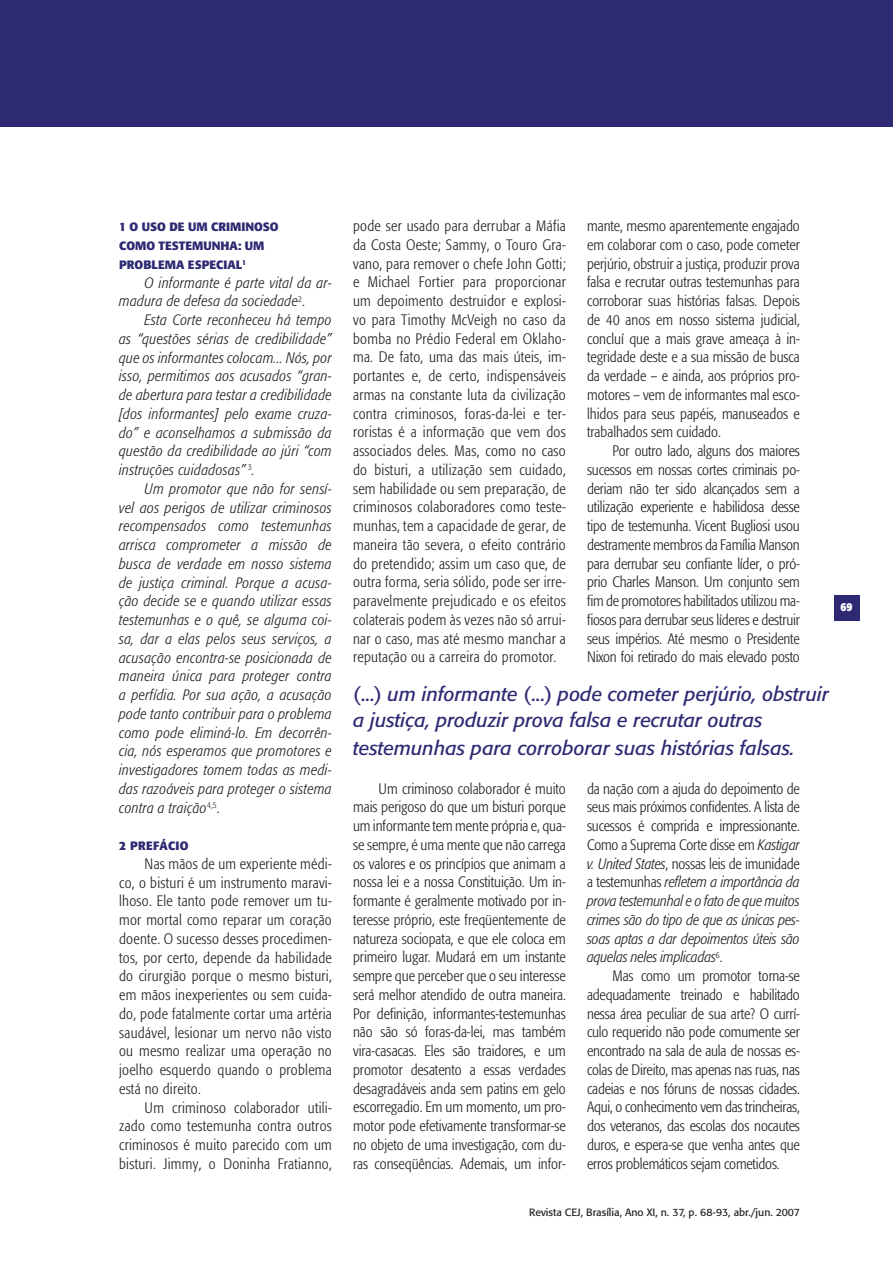
<style>
.page{position:relative;width:893px;height:1263px;background:#fff}
.page>*{position:absolute;margin:0;border:0;box-sizing:border-box;transform-origin:0 0}
.t1{font:italic 19.5px/26.2px "Formata";color:#2d2a73}
.t2{font:300 condensed 15px/18.8px "Formata";color:#231f20;text-align:justify}
.t3{font:italic 300 condensed 15px/18.8px "Formata";letter-spacing:.02em;color:#231f20;text-align:justify}
.t4{font:700 12px/18.8px "Formata";color:#2d2a73}
.t5{font:700 12px "Formata";letter-spacing:.02em;color:#2d2a73}
.t6{font:700 condensed 12px "Formata";color:#fff}
.t7{font:10.5px "Formata";color:#231f20}
.s1{font-style:normal}
</style>
<div class="page">
<div style="left:833px;top:595px;width:26px;height:26px;background:#2d2a73"></div>
<div style="left:0;top:0;width:892px;height:127px;background:#2d2a73"></div>
<p class="t4" style="left:119px;top:218px;width:161px">1 O USO DE UM CRIMINOSO<br>COMO TESTEMUNHA: UM<br>PROBLEMA ESPECIAL<sup>1</sup></p>
<p class="t3" style="left:119px;top:273px;width:214px;text-indent:26px">O informante é parte vital da ar&shy;madura de defesa da sociedade<sup>2</sup><span class="s1">.</span></p>
<p class="t3" style="left:119px;top:311px;width:215px;text-indent:26px">Esta Corte reconheceu há tempo as “questões sérias de credibilidade” que os informantes colocam... Nós, por isso, permitimos aos acusados “gran&shy;de abertura para testar a credibilidade [dos informantes] pelo exame cruza&shy;do” e aconselhamos a submissão da questão da credibilidade ao júri “com instruções cuidadosas” <sup>3</sup>.</p>
<p class="t3" style="left:119px;top:480px;width:214px;text-indent:26px">Um promotor que não for sensí&shy;vel aos perigos de utilizar criminosos recompensados como testemunhas arrisca comprometer a missão de busca de verdade em nosso sistema de justiça criminal. Porque a acusa&shy;ção decide se e quando utilizar essas testemunhas e o quê, se alguma coi&shy;sa, dar a elas pelos seus serviços, a acusação encontra-se posicionada de maneira única para proteger contra a perfídia. Por sua ação, a acusação pode tanto contribuir para o problema como pode eliminá-lo. Em decorrên&shy;cia, nós esperamos que promotores e investigadores tomem todas as medi&shy;das razoáveis para proteger o sistema contra a traição<sup>4,5</sup><span class="s1">.</span></p>
<p class="t5" style="left:119px;top:839px;width:71px">2 PREFÁCIO</p>
<p class="t2" style="left:119px;top:855px;width:214px;text-indent:26px">Nas mãos de um experiente médi&shy;co, o bisturi é um instrumento maravi&shy;lhoso. Ele tanto pode remover um tu&shy;mor mortal como reparar um coração doente. O sucesso desses procedimen&shy;tos, por certo, depende da habilidade do cirurgião porque o mesmo bisturi, em mãos inexperientes ou sem cuida&shy;do, pode fatalmente cortar uma artéria saudável, lesionar um nervo não visto ou mesmo realizar uma operação no joelho esquerdo quando o problema está no direito.</p>
<p class="t2" style="left:119px;top:1098px;width:214px;text-indent:26px">Um criminoso colaborador utili&shy;zado como testemunha contra outros criminosos é muito parecido com um bisturi. Jimmy, o Doninha Fratianno,</p>
<p class="t2" style="left:353px;top:217px;width:214px">pode ser usado para derrubar a Máfia da Costa Oeste; Sammy, o Touro Gra&shy;vano, para remover o chefe John Gotti; e Michael Fortier para proporcionar um depoimento destruidor e explosi&shy;vo para Timothy McVeigh no caso da bomba no Prédio Federal em Oklaho&shy;ma. De fato, uma das mais úteis, im&shy;portantes e, de certo, indispensáveis armas na constante luta da civilização contra criminosos, foras-da-lei e ter&shy;roristas é a informação que vem dos associados deles. Mas, como no caso do bisturi, a utilização sem cuidado, sem habilidade ou sem preparação, de criminosos colaboradores como teste&shy;munhas, tem a capacidade de gerar, de maneira tão severa, o efeito contrário do pretendido; assim um caso que, de outra forma, seria sólido, pode ser irre&shy;paravelmente prejudicado e os efeitos colaterais podem às vezes não só arrui&shy;nar o caso, mas até mesmo manchar a reputação ou a carreira do promotor.</p>
<p class="t2" style="left:587px;top:217px;width:214px">mante, mesmo aparentemente engajado em colaborar com o caso, pode cometer perjúrio, obstruir a justiça, produzir prova falsa e recrutar outras testemunhas para corroborar suas histórias falsas. Depois de 40 anos em nosso sistema judicial, concluí que a mais grave ameaça à in&shy;tegridade deste e a sua missão de busca da verdade – e ainda, aos próprios pro&shy;motores – vem de informantes mal esco&shy;lhidos para seus papéis, manuseados e trabalhados sem cuidado.</p>
<p class="t2" style="left:587px;top:442px;width:214px;text-indent:26px">Por outro lado, alguns dos maiores sucessos em nossas cortes criminais po&shy;deriam não ter sido alcançados sem a utilização experiente e habilidosa desse tipo de testemunha. Vicent Bugliosi usou destramente membros da Família Manson para derrubar seu confiante líder, o pró&shy;prio Charles Manson. Um conjunto sem fim de promotores habilitados utilizou ma&shy;fiosos para derrubar seus líderes e destruir seus impérios. Até mesmo o Presidente Nixon foi retirado do mais elevado posto</p>
<h1 class="t1" style="left:353px;top:681px;width:477px"><span class="s1">(...)</span> um informante <span class="s1">(...)</span> pode cometer perjúrio, obstruir a justiça, produzir prova falsa e recrutar outras</h1>
<h1 class="t1" style="left:353px;top:736px;width:443px">testemunhas para corroborar suas histórias falsas.</h1>
<p class="t2" style="left:353px;top:779px;width:214px;text-indent:26px">Um criminoso colaborador é muito mais perigoso do que um bisturi porque um informante tem mente própria e, qua&shy;se sempre, é uma mente que não carrega os valores e os princípios que animam a nossa lei e a nossa Constituição. Um in&shy;formante é geralmente motivado por in&shy;teresse próprio, este freqüentemente de natureza sociopata, e que ele coloca em primeiro lugar. Mudará em um instante sempre que perceber que o seu interesse será melhor atendido de outra maneira.<br>Por definição, informantes-testemunhas não são só foras-da-lei, mas também vira-casacas. Eles são traidores, e um promotor desatento a essas verdades desagradáveis anda sem patins em gelo escorregadio. Em um momento, um pro&shy;motor pode efetivamente transformar-se no objeto de uma investigação, com du&shy;ras conseqüências. Ademais, um infor-</p>
<p class="t3" style="left:587px;top:779px;width:214px"><span class="s1">da nação com a ajuda do depoimento de seus mais próximos confidentes. A lista de sucessos é comprida e impressionante.<br>Como a Suprema Corte disse em</span> Kastigar v. United States<span class="s1">, nossas leis de imunidade a testemunhas</span> refletem a importância da prova testemunhal e o fato de que muitos crimes são do tipo de que as únicas pes&shy;soas aptas a dar depoimentos úteis são aquelas neles implicadas<sup>6</sup><span class="s1">.</span></p>
<p class="t2" style="left:587px;top:967px;width:214px;text-indent:26px">Mas como um promotor torna-se adequadamente treinado e habilitado nessa área peculiar de sua arte? O currí&shy;culo requerido não pode comumente ser encontrado na sala de aula de nossas es&shy;colas de Direito, mas apenas nas ruas, nas cadeias e nos fóruns de nossas cidades.<br>Aqui, o conhecimento vem das trincheiras, dos veteranos, das escolas dos nocautes duros, e espera-se que venha antes que erros problemáticos sejam cometidos.</p>
<p class="t6" style="left:840px;top:600px;width:13px">69</p>
<p class="t7" style="left:529px;top:1208px;width:272px">Revista CEJ, Brasília, Ano XI, n. 37, p. 68-93, abr./jun. 2007</p>
</div>
